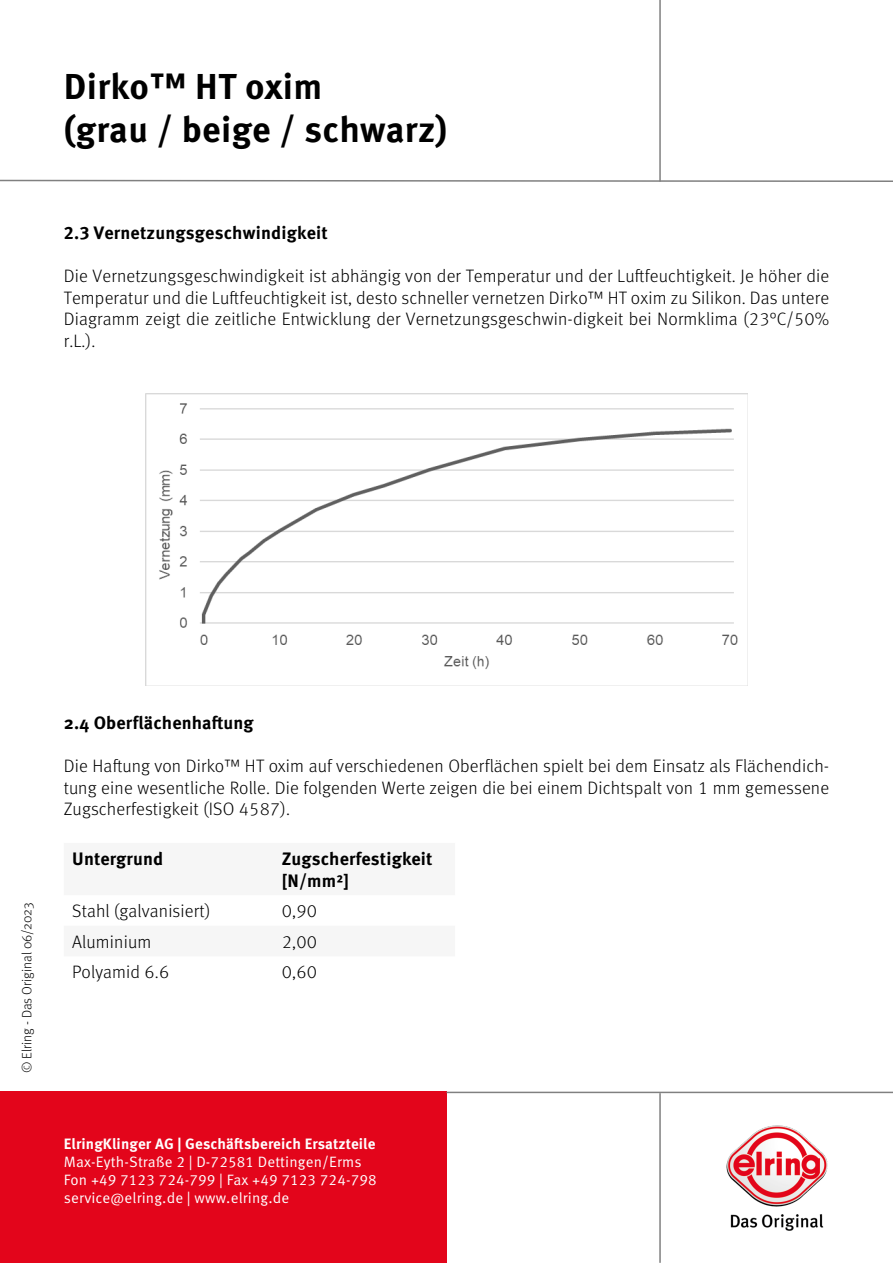
<style>
.page{position:relative;width:893px;height:1263px;background:#fff}
.page>*{position:absolute;margin:0;border:0;box-sizing:border-box;transform-origin:0 0}
.t1{font:700 36px/43.2px "Meta Pro";letter-spacing:.01em;color:#000}
.t2{font:300 18px/21.6px "Meta Pro";letter-spacing:.01em;color:#000;text-align:justify}
.t3{font:700 18px/21.6px "Meta Pro";letter-spacing:.01em;color:#000}
.t4{font:15px/18px "Meta Pro Norm";letter-spacing:.01em;color:#fff}
.t5{font:700 15px "Meta Pro";letter-spacing:.01em;color:#fff}
.t6{font:300 13.5px "Meta Pro";color:#000}
</style>
<div class="page">
<hr style="left:659px;top:0;width:2px;height:182px;background:#808080">
<svg style="left:0;top:179px;width:893px;height:3px"></svg>
<hr style="left:659px;top:1093px;width:2px;height:170px;background:#808080">
<div style="left:0;top:1092px;width:446px;height:171px;background:#e3051b"></div>
<hr style="left:446px;top:1092px;width:447px;height:1px;background:#808080">
<img style="left:727px;top:1126px;width:100px;height:104px">
<img style="left:145px;top:394px;width:603px;height:292px">
<h1 class="t1" style="left:64px;top:63px;width:385px">Dirko™ HT oxim<br>(grau / beige / schwarz)</h1>
<p class="t3" style="left:64px;top:221px;width:265px">2.3 Vernetzungsgeschwindigkeit</p>
<p class="t2" style="left:64px;top:264px;width:767px">Die Vernetzungsgeschwindigkeit ist abhängig von der Temperatur und der Luftfeuchtigkeit. Je höher die Temperatur und die Luftfeuchtigkeit ist, desto schneller vernetzen Dirko™ HT oxim zu Silikon. Das untere Diagramm zeigt die zeitliche Entwicklung der Vernetzungsgeschwin-digkeit bei Normklima (23°C/50% r.L.).</p>
<p class="t6" style="left:17px;top:1073px;width:172px;rotate:-90deg">© Elring - Das Original 06/2023</p>
<p class="t3" style="left:64px;top:711px;width:191px">2.4 Oberflächenhaftung</p>
<p class="t2" style="left:64px;top:754px;width:767px">Die Haftung von Dirko™ HT oxim auf verschiedenen Oberflächen spielt bei dem Einsatz als Flächendich&shy;tung eine wesentliche Rolle. Die folgenden Werte zeigen die bei einem Dichtspalt von 1 mm gemessene Zugscherfestigkeit (ISO 4587).</p>
<p class="t3" style="left:72px;top:847px;width:92px">Untergrund</p>
<p class="t3" style="left:282px;top:847px;width:152px">Zugscherfestigkeit [N/mm²]</p>
<p class="t2" style="left:72px;top:899px;width:140px">Stahl (galvanisiert)</p>
<p class="t2" style="left:282px;top:899px;width:37px">0,90</p>
<p class="t2" style="left:72px;top:930px;width:81px">Aluminium</p>
<p class="t2" style="left:282px;top:930px;width:37px">2,00</p>
<p class="t2" style="left:72px;top:960px;width:99px">Polyamid 6.6</p>
<p class="t2" style="left:282px;top:960px;width:37px">0,60</p>
<p class="t5" style="left:64px;top:1132px;width:313px">ElringKlinger AG | Geschäftsbereich Ersatzteile</p>
<p class="t4" style="left:64px;top:1152px;width:314px">Max-Eyth-Straße 2 | D-72581 Dettingen/Erms<br>Fon +49 7123 724-799 | Fax +49 7123 724-798 service@elring.de | www.elring.de</p>
</div>
